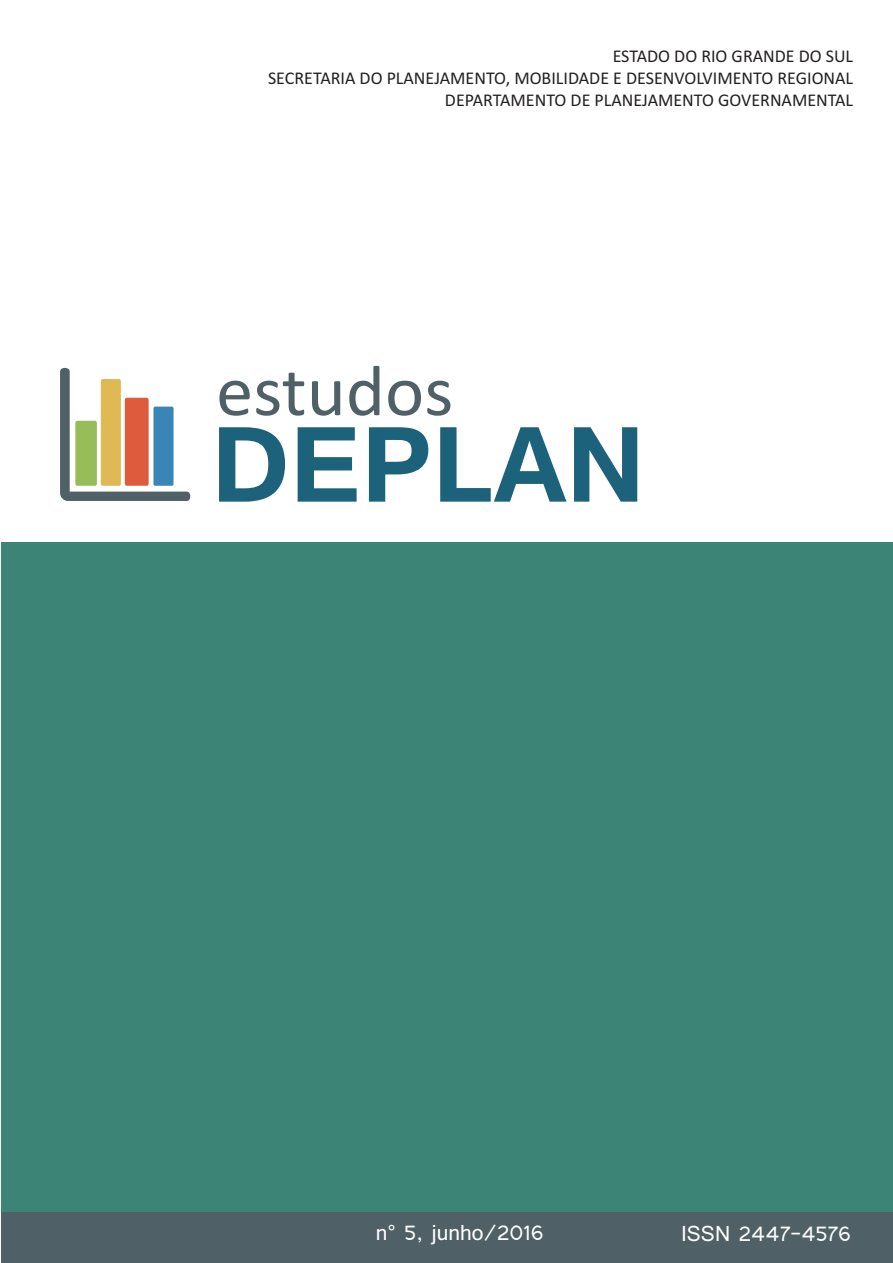
<style>
.page{position:relative;width:893px;height:1263px;background:#fff}
.page>*{position:absolute;margin:0;border:0;box-sizing:border-box;transform-origin:0 0}
.t1{font:700 133.2px "Tunga";color:#1c627b}
.t2{font:72.6px "Calibri";color:#4f6066}
.t3{font:27px "Tunga";color:#fff}
.t4{font:18px/21.9px "Calibri";color:#231f20;text-align:right}
</style>
<div class="page">
<div style="left:1px;top:1177px;width:892px;height:86px;background:#4f6066"></div>
<div style="left:1px;top:542px;width:892px;height:670px;background:#3b8476"></div>
<svg style="left:60px;top:367px;width:131px;height:134px"></svg>
<div style="left:153px;top:407px;width:21px;height:79px;background:#3985b8;border-radius:2px"></div>
<p class="t4" style="left:268px;top:47px;width:587px">ESTADO DO RIO GRANDE DO SUL<br>SECRETARIA DO PLANEJAMENTO, MOBILIDADE E DESENVOLVIMENTO REGIONAL<br>DEPARTAMENTO DE PLANEJAMENTO GOVERNAMENTAL</p>
<p class="t2" style="left:216px;top:361px;width:239px">estudos</p>
<p class="t1" style="left:211px;top:378px;width:435px">DEPLAN</p>
<p class="t3" style="left:376px;top:1214px;width:169px">n° 5, junho/2016</p>
<p class="t3" style="left:681px;top:1215px;width:171px">ISSN 2447-4576</p>
</div>
